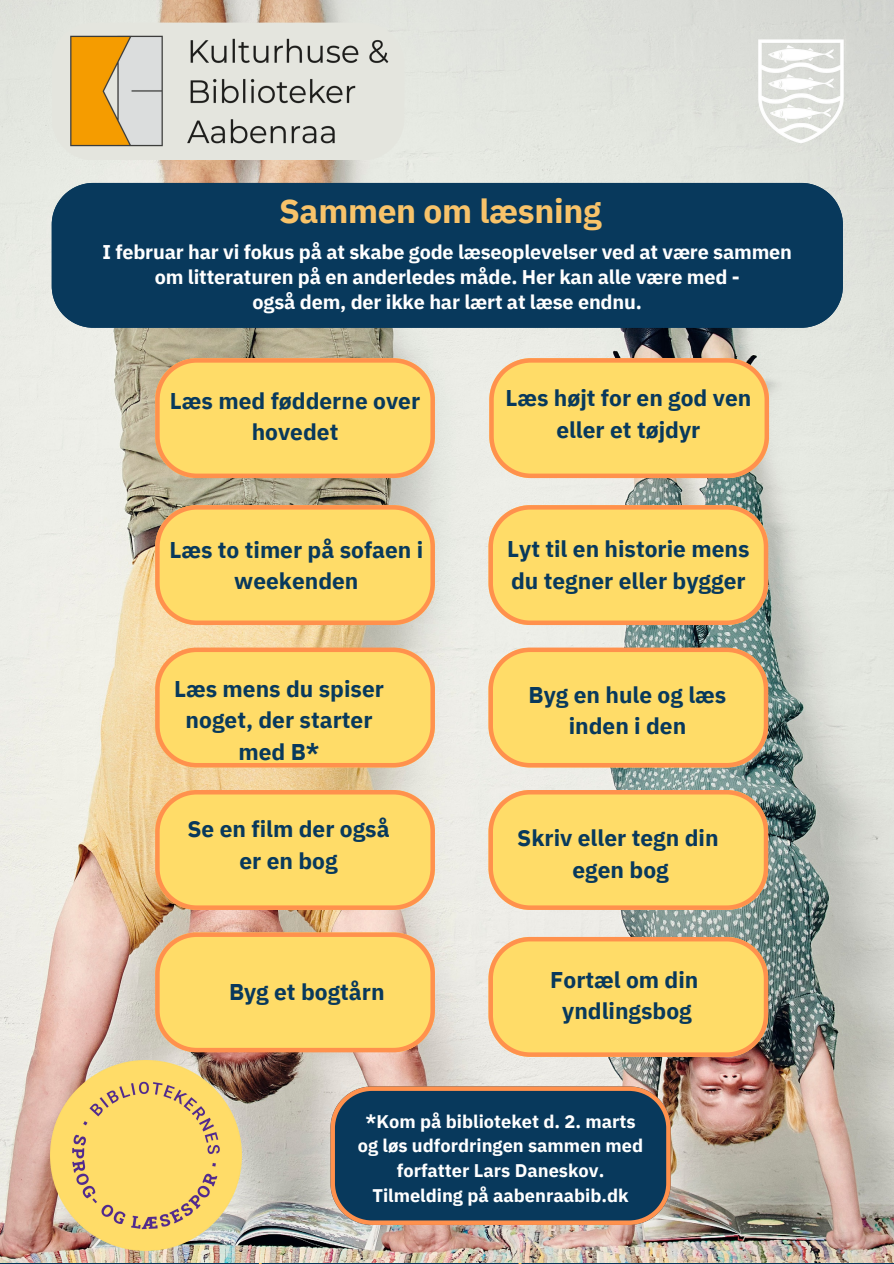
<style>
.page{position:relative;width:894px;height:1264px;background:#fff}
.page>*{position:absolute;margin:0;border:0;box-sizing:border-box;transform-origin:0 0}
.t1{font:700 33.45px "IBM Plex Sans";letter-spacing:-.01em;color:#f8c36a}
.t2{font:700 22.8px/31.5px "IBM Plex Sans";color:#08395c;text-align:center}
.t3{font:700 19.8px/24.8px "IBM Plex Sans";letter-spacing:-.01em;color:#fff;text-align:center}
.t4{font:700 18.3px/24.8px "IBM Plex Sans";color:#fff;text-align:center}
.t5{font:700 15px "IBM Plex Sans";letter-spacing:-.01em;color:#08395c}
</style>
<div class="page">
<img style="left:0;top:0;width:893px;height:1262px">
<svg style="left:155px;top:358px;width:280px;height:120px;background:#fcd468"></svg>
<div style="left:52px;top:183px;width:790px;height:145px;background:#08395c"></div>
<svg style="left:155px;top:505px;width:280px;height:120px;background:#fcd468"></svg>
<svg style="left:155px;top:647px;width:280px;height:120px;background:#fed569"></svg>
<svg style="left:155px;top:790px;width:280px;height:119px;background:#fdd467"></svg>
<svg style="left:155px;top:932px;width:312px;height:120px;background:#fad574"></svg>
<svg style="left:489px;top:358px;width:279px;height:120px;background:#fdd46a"></svg>
<svg style="left:488px;top:505px;width:280px;height:120px;background:#fbd46a"></svg>
<svg style="left:488px;top:647px;width:280px;height:120px;background:#fbd46a"></svg>
<svg style="left:480px;top:790px;width:288px;height:343px;background:#edcc7a"></svg>
<img style="left:51px;top:1060px;width:190px;height:190px">
<svg style="left:330px;top:1086px;width:340px;height:138px;background:#20435d"></svg>
<img style="left:56px;top:23px;width:359px;height:137px">
<img style="left:758px;top:40px;width:85px;height:103px">
<p class="t1" style="left:279px;top:188px;width:324px">Sammen om læsning</p>
<h2 class="t3" style="left:102px;top:239px;width:690px">I februar har vi fokus på at skabe gode læseoplevelser ved at være sammen om litteraturen på en anderledes måde. Her kan alle være med -<br>også dem, der ikke har lært at læse endnu.</h2>
<p class="t2" style="left:170px;top:384px;width:252px">Læs med fødderne over hovedet</p>
<h2 class="t2" style="left:505px;top:382px;width:247px">Læs højt for en god ven eller et tøjdyr</h2>
<p class="t2" style="left:169px;top:533px;width:255px">Læs to timer på sofaen i weekenden</p>
<h2 class="t2" style="left:507px;top:533px;width:244px;text-align:left">Lyt til en historie mens du tegner eller bygger</h2>
<p class="t5" style="left:318px;top:564px;width:59px">10 point</p>
<h2 class="t5" style="left:604px;top:564px;width:50px">2 point</h2>
<p class="t2" style="left:174px;top:672px;width:211px">Læs mens du spiser noget, der starter med B*</p>
<p class="t2" style="left:528px;top:678px;width:199px">Byg en hule og læs inden i den</p>
<h2 class="t5" style="left:604px;top:697px;width:50px">5 point</h2>
<h2 class="t2" style="left:187px;top:813px;width:204px">Se en film der også er en bog</h2>
<p class="t2" style="left:517px;top:822px;width:203px">Skriv eller tegn din egen bog</p>
<h1 class="t5" style="left:318px;top:829px;width:59px">10 point</h1>
<p class="t5" style="left:604px;top:829px;width:50px">2 point</p>
<h2 class="t5" style="left:594px;top:961px;width:59px">10 point</h2>
<h2 class="t2" style="left:229px;top:975px;width:157px">Byg et bogtårn</h2>
<p class="t2" style="left:550px;top:963px;width:150px">Fortæl om din yndlingsbog</p>
<h2 class="t4" style="left:358px;top:1108px;width:287px">*Kom på biblioteket d. 2. marts og løs udfordringen sammen med forfatter Lars Daneskov.<br>Tilmelding på aabenraabib.dk</h2>
</div>
